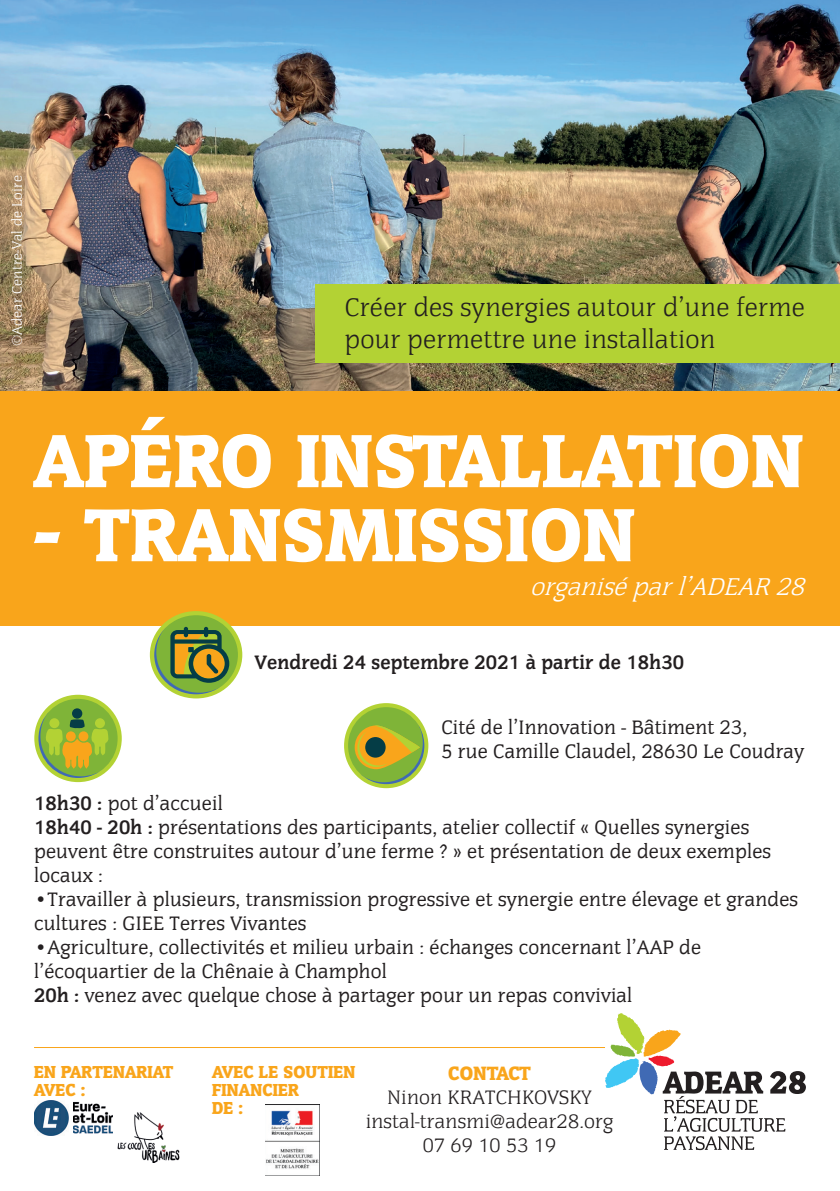
<style>
.page{position:relative;width:840px;height:1191px;background:#fff}
.page>*{position:absolute;margin:0;border:0;box-sizing:border-box;transform-origin:0 0}
.t1{font:800 78px "Congress EF";letter-spacing:.02em;color:#fff}
.t2{font:300 26px/32px "Congress";letter-spacing:.01em;color:#231f20}
.t3{font:italic 300 25px "Congress";color:#fff}
.t4{font:20px/24px "Congress";letter-spacing:.01em;color:#231f20}
.t5{font:300 20px/24px "Congress";letter-spacing:.01em;color:#231f20;text-align:center}
.t6{font:700 20px "Congress";letter-spacing:.01em;color:#231f20}
.t7{font:800 20px "Congress EF";letter-spacing:-.005em;color:#f9a51b}
.t8{font:800 18px/18px "Congress EF";letter-spacing:.01em;color:#f9a51b}
.t9{font:300 14px "Congress";letter-spacing:.01em;color:#fff}
.s1{font-weight:700}
</style>
<div class="page">
<img style="left:0;top:0;width:839px;height:391px">
<svg style="left:604px;top:1013px;width:201px;height:137px"></svg>
<div style="left:0;top:391px;width:839px;height:235px;background:#f9a51b"></div>
<div style="left:315px;top:285px;width:524px;height:78px;background:#b3d234"></div>
<hr style="left:34px;top:1047px;width:570px;height:1px;background:#f9a51b">
<img style="left:265px;top:1104px;width:54px;height:65px">
<svg style="left:150px;top:611px;width:92px;height:87px"></svg>
<svg style="left:344px;top:703px;width:84px;height:85px"></svg>
<svg style="left:34px;top:694px;width:88px;height:88px"></svg>
<div style="left:72px;top:708px;width:10px;height:10px;background:#053d46;border-radius:50%"></div>
<div style="left:95px;top:718px;width:10px;height:10px;background:#b3d234;border-radius:50%"></div>
<div style="left:66px;top:731px;width:10px;height:10px;background:#f9a51b;border-radius:50%"></div>
<div style="left:78px;top:731px;width:10px;height:10px;background:#f9a51b;border-radius:50%"></div>
<div style="left:49px;top:718px;width:10px;height:10px;background:#b3d234;border-radius:50%"></div>
<img style="left:34px;top:1100px;width:78px;height:35px">
<img style="left:117px;top:1112px;width:63px;height:51px">
<p class="t9" style="left:9px;top:346px;width:172px;rotate:-90deg">©Adear Centre-Val de Loire</p>
<h2 class="t2" style="left:344px;top:291px;width:461px">Créer des synergies autour d’une ferme pour permettre une installation</h2>
<h1 class="t1" style="left:34px;top:413px;width:770px">APÉRO INSTALLATION</h1>
<h1 class="t1" style="left:34px;top:487px;width:602px">- TRANSMISSION</h1>
<p class="t3" style="left:530px;top:572px;width:283px">organiséparl’ADEAR 28</p>
<p class="t6" style="left:255px;top:650px;width:431px">Vendredi 24 septembre 2021 à partir de 18h30</p>
<p class="t4" style="left:441px;top:715px;width:364px">Cité de l’Innovation - Bâtiment 23,<br>5 rue Camille Claudel, 28630 Le Coudray</p>
<p class="t4" style="left:34px;top:791px;width:738px"><span class="s1">18h30 :</span> pot d’accueil<br><span class="s1">18h40 - 20h :</span> présentations des participants, atelier collectif « Quelles synergies peuvent être construites autour d’une ferme ? » et présentation de deux exemples locaux :</p>
<p class="t4" style="left:34px;top:887px;width:765px">•Travailler à plusieurs, transmission progressive et synergie entre élevage et grandes cultures : GIEE Terres Vivantes</p>
<p class="t4" style="left:34px;top:935px;width:668px">•Agriculture, collectivités et milieu urbain : échanges concernant l’AAP de l’écoquartier de la Chênaie à Champhol<br><span class="s1">20h :</span> venez avec quelque chose à partager pour un repas convivial</p>
<p class="t8" style="left:212px;top:1062px;width:145px">AVEC LE SOUTIEN<br>FINANCIER<br>DE :</p>
<p class="t8" style="left:34px;top:1062px;width:141px">EN PARTENARIAT<br>AVEC :</p>
<p class="t7" style="left:448px;top:1060px;width:84px">CONTACT</p>
<p class="t5" style="left:365px;top:1085px;width:249px">Ninon KRATCHKOVSKY instal-transmi@adear28.org<br>07 69 10 53 19</p>
</div>
